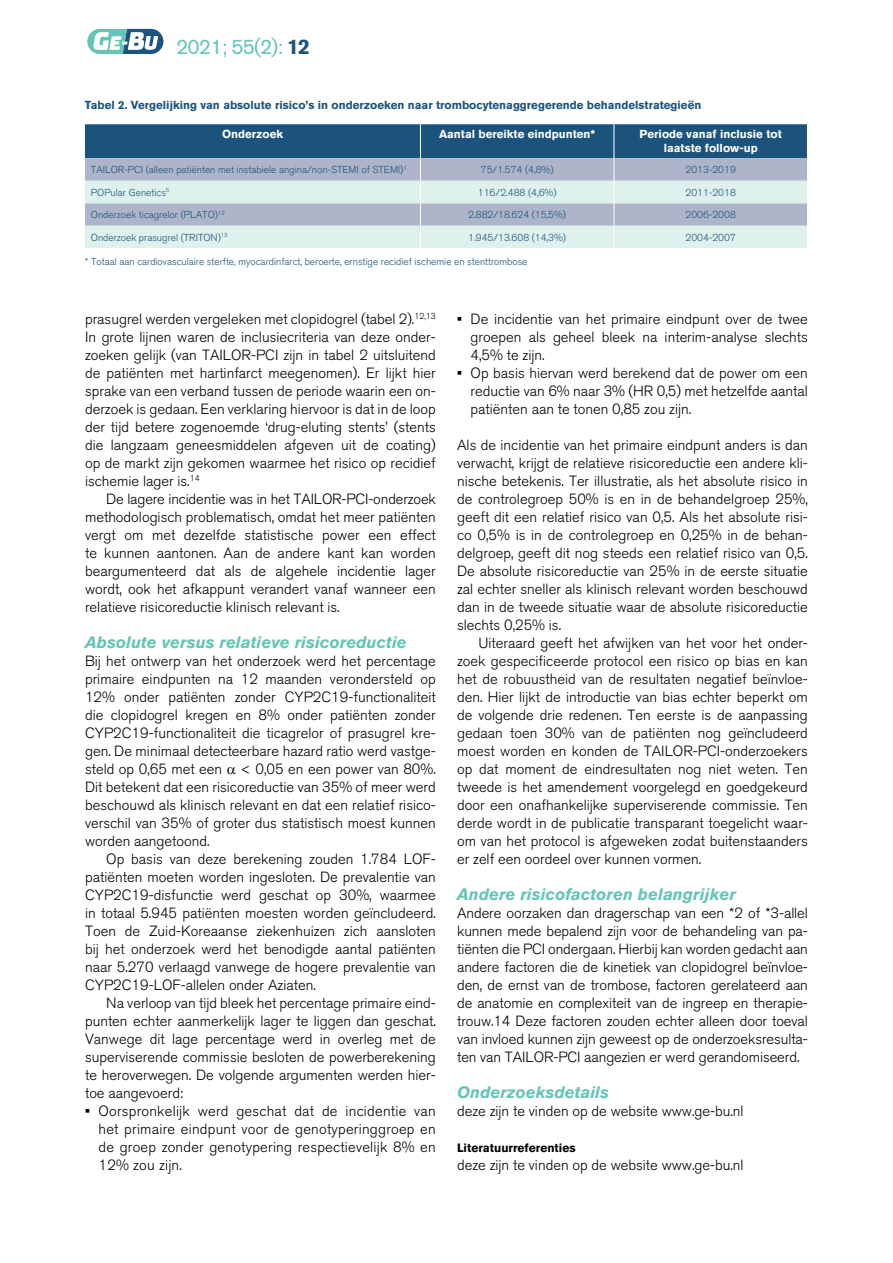
<style>
.page{position:relative;width:893px;height:1263px;background:#fff}
.page>*{position:absolute;margin:0;border:0;box-sizing:border-box;transform-origin:0 0}
.t1{font:21px "Akzidenz Grotesk BQ";letter-spacing:-.04em;color:#65c5b4}
.t2{font:italic 700 16.5px "Akzidenz Grotesk BQ";color:#65c5b4}
.t3{font:300 14.7px/18px "Akzidenz Grotesk BQ";color:#000;text-align:justify}
.t4{font:700 12px "Akzidenz Grotesk BQ";color:#000}
.t5{font:700 11.55px "Akzidenz Grotesk BQ";color:#1b537d}
.t6{font:700 11.55px/13.8px "Akzidenz Grotesk BQ";color:#fff;text-align:center}
.t7{font:300 10.05px "Akzidenz Grotesk BQ";color:#1b537d}
.s1{font-weight:700;color:#1b537d}
.s2{font-weight:700}
</style>
<div class="page">
<svg style="left:87px;top:29px;width:76px;height:25px"></svg>
<svg style="left:85px;top:124px;width:723px;height:124px;background:#99b0c1"></svg>
<h1 class="t1" style="left:176px;top:34px;width:135px">2021; 55(2): <span class="s1">12</span></h1>
<p class="t5" style="left:85px;top:98px;width:618px">Tabel 2. Vergelijking van absolute risico’s in onderzoeken naar trombocytenaggregerende behandelstrategieën</p>
<p class="t6" style="left:222px;top:128px;width:63px">Onderzoek</p>
<p class="t6" style="left:439px;top:128px;width:158px">Aantal bereikte eindpunten*</p>
<p class="t6" style="left:640px;top:128px;width:144px">Periode vanaf inclusie tot laatste follow-up</p>
<p class="t7" style="left:91px;top:164px;width:317px">TAILOR-PCI (alleen patiënten met instabiele angina/non-STEMI of STEMI)<sup>1</sup></p>
<p class="t7" style="left:481px;top:164px;width:74px">75/1.574 (4,8%)</p>
<p class="t7" style="left:686px;top:164px;width:52px">2013-2019</p>
<p class="t7" style="left:91px;top:187px;width:80px">POPular Genetics<sup>5</sup></p>
<p class="t7" style="left:478px;top:187px;width:80px">116/2.488 (4,6%)</p>
<p class="t7" style="left:686px;top:187px;width:52px">2011-2018</p>
<p class="t7" style="left:91px;top:209px;width:135px">Onderzoek ticagrelor (PLATO)<sup>12</sup></p>
<p class="t7" style="left:468px;top:209px;width:99px">2.882/18.624 (15,5%)</p>
<p class="t7" style="left:686px;top:209px;width:52px">2006-2008</p>
<p class="t7" style="left:91px;top:232px;width:138px">Onderzoek prasugrel (TRITON)<sup>13</sup></p>
<p class="t7" style="left:468px;top:232px;width:99px">1.945/13.608 (14,3%)</p>
<p class="t7" style="left:686px;top:232px;width:52px">2004-2007</p>
<p class="t7" style="left:85px;top:256px;width:444px">* Totaal aan cardiovasculaire sterfte, myocardinfarct, beroerte, ernstige recidief ischemie en stenttrombose</p>
<p class="t3" style="left:85px;top:310px;width:352px">prasugrel werden vergeleken met clopidogrel (tabel 2).<sup>12,13<br></sup>In grote lijnen waren de inclusiecriteria van deze onder&shy;zoeken gelijk (van TAILOR-PCI zijn in tabel 2 uitsluitend de patiënten met hartinfarct meegenomen). Er lijkt hier sprake van een verband tussen de periode waarin een on&shy;derzoek is gedaan. Een verklaring hiervoor is dat in de loop der tijd betere zogenoemde ‘drug-eluting stents’ (stents die langzaam geneesmiddelen afgeven uit de coating) op de markt zijn gekomen waarmee het risico op recidief ischemie lager is.<sup>14</sup></p>
<p class="t3" style="left:85px;top:490px;width:352px;text-indent:21px">De lagere incidentie was in het TAILOR-PCI-onderzoek methodologisch problematisch, omdat het meer patiënten vergt om met dezelfde statistische power een effect te kunnen aantonen. Aan de andere kant kan worden beargumenteerd dat als de algehele incidentie lager wordt, ook het afkappunt verandert vanaf wanneer een relatieve risicoreductie klinisch relevant is.</p>
<p class="t2" style="left:85px;top:632px;width:323px">Absolute versus relatieve risicoreductie</p>
<p class="t3" style="left:85px;top:652px;width:352px">Bij het ontwerp van het onderzoek werd het percentage primaire eindpunten na 12 maanden verondersteld op 12% onder patiënten zonder CYP2C19-functionaliteit die clopidogrel kregen en 8% onder patiënten zonder CYP2C19-functionaliteit die ticagrelor of prasugrel kre&shy;gen. De minimaal detecteerbare hazard ratio werd vastge&shy;steld op 0,65 met een &lt; 0,05 en een power van 80%.<br>Dit betekent dat een risicoreductie van 35% of meer werd beschouwd als klinisch relevant en dat een relatief risico&shy;verschil van 35% of groter dus statistisch moest kunnen worden aangetoond.</p>
<p class="t3" style="left:85px;top:850px;width:352px;text-indent:21px">Op basis van deze berekening zouden 1.784 LOF&shy;patiënten moeten worden ingesloten. De prevalentie van CYP2C19-disfunctie werd geschat op 30%, waarmee in totaal 5.945 patiënten moesten worden geïncludeerd.<br>Toen de Zuid-Koreaanse ziekenhuizen zich aansloten bij het onderzoek werd het benodigde aantal patiënten naar 5.270 verlaagd vanwege de hogere prevalentie van CYP2C19-LOF-allelen onder Aziaten.</p>
<p class="t3" style="left:85px;top:994px;width:352px;text-indent:21px">Na verloop van tijd bleek het percentage primaire eind&shy;punten echter aanmerkelijk lager te liggen dan geschat.<br>Vanwege dit lage percentage werd in overleg met de superviserende commissie besloten de powerberekening te heroverwegen. De volgende argumenten werden hier&shy;toe aangevoerd:</p>
<p class="t3" style="left:99px;top:1102px;width:339px;text-indent:-13px"><span class="s2">•</span> Oorspronkelijk werd geschat dat de incidentie van het primaire eindpunt voor de genotyperinggroep en de groep zonder genotypering respectievelijk 8% en 12% zou zijn.</p>
<p class="t3" style="left:471px;top:310px;width:339px;text-indent:-13px"><span class="s2">•</span> De incidentie van het primaire eindpunt over de twee groepen als geheel bleek na interim-analyse slechts 4,5% te zijn.</p>
<p class="t3" style="left:471px;top:364px;width:339px;text-indent:-13px"><span class="s2">•</span> Op basis hiervan werd berekend dat de power om een reductie van 6% naar 3% (HR 0,5) met hetzelfde aantal patiënten aan te tonen 0,85 zou zijn.</p>
<p class="t3" style="left:457px;top:436px;width:352px">Als de incidentie van het primaire eindpunt anders is dan verwacht, krijgt de relatieve risicoreductie een andere kli&shy;nische betekenis. Ter illustratie, als het absolute risico in de controlegroep 50% is en in de behandelgroep 25%, geeft dit een relatief risico van 0,5. Als het absolute risi&shy;co 0,5% is in de controlegroep en 0,25% in de behan&shy;delgroep, geeft dit nog steeds een relatief risico van 0,5.<br>De absolute risicoreductie van 25% in de eerste situatie zal echter sneller als klinisch relevant worden beschouwd dan in de tweede situatie waar de absolute risicoreductie slechts 0,25% is.</p>
<p class="t3" style="left:457px;top:634px;width:352px;text-indent:21px">Uiteraard geeft het afwijken van het voor het onder&shy;zoek gespecificeerde protocol een risico op bias en kan het de robuustheid van de resultaten negatief beïnvloe&shy;den. Hier lijkt de introductie van bias echter beperkt om de volgende drie redenen. Ten eerste is de aanpassing gedaan toen 30% van de patiënten nog geïncludeerd moest worden en konden de TAILOR-PCI-onderzoekers op dat moment de eindresultaten nog niet weten. Ten tweede is het amendement voorgelegd en goedgekeurd door een onafhankelijke superviserende commissie. Ten derde wordt in de publicatie transparant toegelicht waar&shy;om van het protocol is afgeweken zodat buitenstaanders er zelf een oordeel over kunnen vormen.</p>
<p class="t2" style="left:457px;top:884px;width:280px">Andere risicofactoren belangrijker</p>
<p class="t3" style="left:457px;top:904px;width:352px">Andere oorzaken dan dragerschap van een *2 of *3-allel kunnen mede bepalend zijn voor de behandeling van pa&shy;tiënten die PCI ondergaan. Hierbij kan worden gedacht aan andere factoren die de kinetiek van clopidogrel beïnvloe&shy;den, de ernst van de trombose, factoren gerelateerd aan de anatomie en complexiteit van de ingreep en therapie&shy;trouw.14 Deze factoren zouden echter alleen door toeval van invloed kunnen zijn geweest op de onderzoeksresulta&shy;ten van TAILOR-PCI aangezien er werd gerandomiseerd.</p>
<p class="t2" style="left:457px;top:1082px;width:153px">Onderzoeksdetails</p>
<p class="t3" style="left:457px;top:1102px;width:288px">deze zijn te vinden op de website www.ge-bu.nl</p>
<p class="t4" style="left:457px;top:1141px;width:120px">Literatuurreferenties</p>
<p class="t3" style="left:457px;top:1156px;width:288px">deze zijn te vinden op de website www.ge-bu.nl</p>
</div>
